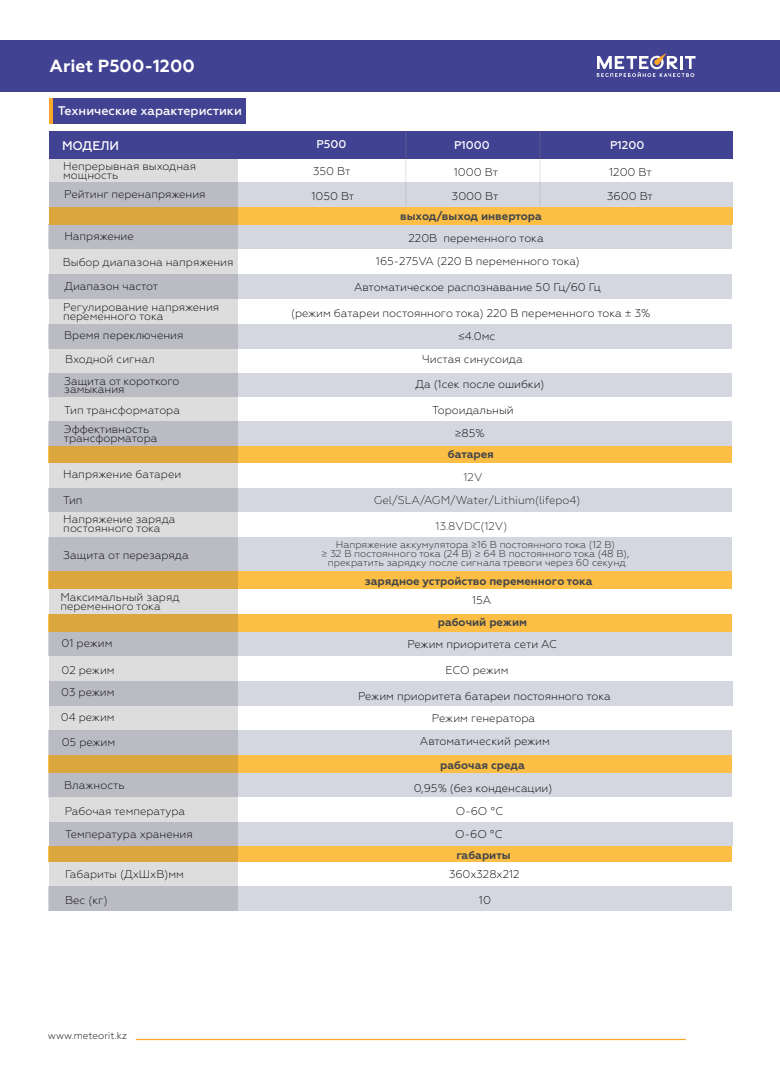
<style>
.page{position:relative;width:780px;height:1088px;background:#fff}
.page>*{position:absolute;margin:0;border:0;box-sizing:border-box;transform-origin:0 0}
.t1{font:700 17.5px "Geometria";color:#fff}
.t2{font:500 12.5px "Geometria";color:#fff}
.t3{font:300 11.25px/8.8px "Geometria";color:#000001}
.t4{font:700 11.25px "Geometria";color:#444749}
.t5{font:300 11.25px "Geometria";color:#231f20}
.t6{font:500 11.25px "Geometria";color:#fff}
.t7{font:300 10px/8.8px "Geometria";color:#231f20;text-align:center}
.t8{font:300 10px "Geometria";color:#000001}
</style>
<div class="page">
<div style="left:48px;top:373px;width:684px;height:24px;background:#d5d7e0"></div>
<div style="left:48px;top:324px;width:684px;height:24px;background:#d5d7e0"></div>
<div style="left:48px;top:488px;width:684px;height:25px;background:#d5d7e0"></div>
<hr style="left:136px;top:1039px;width:549px;height:1px;background:#f9a62b">
<div style="left:0;top:40px;width:780px;height:52px;background:#414292"></div>
<svg style="left:596px;top:53px;width:99px;height:24px"></svg>
<div style="left:49px;top:182px;width:683px;height:25px;background:#d5d7e0"></div>
<div style="left:49px;top:224px;width:683px;height:25px;background:#d5d7e0"></div>
<div style="left:49px;top:275px;width:683px;height:24px;background:#d5d7e0"></div>
<div style="left:48px;top:445px;width:684px;height:18px;background:#fdbe45"></div>
<div style="left:49px;top:207px;width:683px;height:18px;background:#fdbe45"></div>
<div style="left:49px;top:131px;width:683px;height:28px;background:#414292"></div>
<div style="left:49px;top:98px;width:197px;height:26px;background:#414292"></div>
<hr style="left:49px;top:98px;width:4px;height:26px;background:#f9a62b">
<div style="left:48px;top:421px;width:684px;height:24px;background:#d5d7e0"></div>
<div style="left:48px;top:512px;width:684px;height:25px;background:#fff"></div>
<div style="left:48px;top:537px;width:684px;height:35px;background:#d5d7e0"></div>
<div style="left:48px;top:572px;width:683px;height:17px;background:#fdbe45"></div>
<div style="left:48px;top:614px;width:683px;height:18px;background:#fdbe45"></div>
<div style="left:48px;top:632px;width:684px;height:24px;background:#d5d7e0"></div>
<div style="left:49px;top:681px;width:683px;height:24px;background:#d5d7e0"></div>
<div style="left:48px;top:730px;width:684px;height:25px;background:#d5d7e0"></div>
<div style="left:48px;top:755px;width:683px;height:18px;background:#fdbe45"></div>
<div style="left:48px;top:773px;width:684px;height:24px;background:#d5d7e0"></div>
<div style="left:49px;top:821px;width:683px;height:25px;background:#d5d7e0"></div>
<div style="left:49px;top:797px;width:683px;height:25px;background:#fff"></div>
<div style="left:48px;top:846px;width:683px;height:17px;background:#fdbe45"></div>
<div style="left:48px;top:862px;width:684px;height:25px;background:#fff"></div>
<div style="left:48px;top:886px;width:684px;height:25px;background:#d5d7e0"></div>
<svg style="left:49px;top:160px;width:189px;height:751px;background:#ccc5ba"></svg>
<hr style="left:405px;top:130px;width:1px;height:76px;background:#929697">
<hr style="left:539px;top:130px;width:1px;height:76px;background:#929697">
<h1 class="t1" style="left:50px;top:56px;width:147px">Ariet P500-1200</h1>
<p class="t2" style="left:58px;top:103px;width:185px">Технические характеристики</p>
<p class="t2" style="left:62px;top:138px;width:59px">МОДЕЛИ</p>
<p class="t6" style="left:316px;top:138px;width:31px">P500</p>
<p class="t6" style="left:454px;top:139px;width:37px">P1000</p>
<p class="t6" style="left:610px;top:139px;width:36px">P1200</p>
<p class="t3" style="left:63px;top:161px;width:135px">Непрерывная выходная мощность</p>
<p class="t3" style="left:64px;top:190px;width:143px">Рейтинг перенапряжения</p>
<p class="t3" style="left:311px;top:159px;width:44px;line-height:24.5px">350 Вт<br>1050 Вт</p>
<p class="t3" style="left:452px;top:160px;width:48px;line-height:24.5px">1000 Вт<br>3000 Вт</p>
<p class="t3" style="left:607px;top:160px;width:47px;line-height:24.5px">1200 Вт<br>3600 Вт</p>
<p class="t4" style="left:400px;top:209px;width:143px">выход/выход инвертора</p>
<p class="t3" style="left:64px;top:232px;width:71px">Напряжение</p>
<p class="t3" style="left:408px;top:234px;width:137px">220В переменного тока</p>
<p class="t3" style="left:376px;top:257px;width:205px">165-275VA (220 В переменного тока)</p>
<p class="t3" style="left:354px;top:283px;width:248px">Автоматическое распознавание 50 Гц/60 Гц</p>
<p class="t3" style="left:63px;top:258px;width:172px">Выбор диапазона напряжения</p>
<p class="t3" style="left:64px;top:281px;width:95px">Диапазон частот</p>
<p class="t3" style="left:64px;top:331px;width:121px">Время переключения</p>
<p class="t3" style="left:458px;top:332px;width:39px">≤4.0мс</p>
<p class="t3" style="left:64px;top:376px;width:117px">Защита от короткого</p>
<p class="t3" style="left:415px;top:379px;width:131px">Да (1сек после ошибки)</p>
<p class="t3" style="left:64px;top:385px;width:62px">замыкания</p>
<p class="t3" style="left:63px;top:302px;width:158px">Регулирование напряжения переменного тока</p>
<p class="t3" style="left:65px;top:355px;width:91px">Входной сигнал</p>
<p class="t3" style="left:291px;top:308px;width:360px">(режим батареи постоянного тока) 220 В переменного тока ± 3%</p>
<p class="t3" style="left:422px;top:354px;width:102px">Чистая синусоида</p>
<p class="t3" style="left:64px;top:405px;width:117px">Тип трансформатора</p>
<p class="t3" style="left:432px;top:405px;width:83px">Тороидальный</p>
<p class="t3" style="left:64px;top:425px;width:95px">Эффективность трансформатора</p>
<p class="t3" style="left:455px;top:429px;width:32px">≥85%</p>
<p class="t3" style="left:63px;top:470px;width:120px">Напряжение батареи</p>
<p class="t4" style="left:448px;top:447px;width:47px">батарея</p>
<p class="t5" style="left:463px;top:471px;width:20px">12V</p>
<p class="t3" style="left:63px;top:495px;width:21px">Тип</p>
<p class="t5" style="left:374px;top:494px;width:208px">Gel/SLA/AGM/Water/Lithium(lifepo4)</p>
<p class="t3" style="left:63px;top:515px;width:114px">Напряжение заряда постоянного тока</p>
<p class="t3" style="left:63px;top:550px;width:127px">Защита от перезаряда</p>
<p class="t3" style="left:60px;top:593px;width:121px">Максимальный заряд переменного тока</p>
<p class="t3" style="left:62px;top:639px;width:52px">01 режим</p>
<p class="t3" style="left:61px;top:658px;width:55px;line-height:22.5px">02 режим<br>03 режим</p>
<p class="t3" style="left:61px;top:713px;width:55px">04 режим</p>
<p class="t3" style="left:62px;top:738px;width:55px">05 режим</p>
<p class="t3" style="left:64px;top:781px;width:62px">Влажность</p>
<p class="t3" style="left:65px;top:799px;width:129px;line-height:23.4px">Рабочая температура<br>Температура хранения</p>
<p class="t3" style="left:65px;top:870px;width:120px">Габариты (ДхШхВ)мм</p>
<p class="t3" style="left:65px;top:896px;width:44px">Вес (кг)</p>
<p class="t8" style="left:48px;top:1030px;width:81px">www.meteorit.kz</p>
<p class="t5" style="left:435px;top:519px;width:73px">13.8VDC(12V)</p>
<p class="t7" style="left:321px;top:540px;width:309px">Напряжение аккумулятора ≥16 В постоянного тока (12 В)<br>≥ 32 В постоянного тока (24 В) ≥ 64 В постоянного тока (48 В), прекратить зарядку после сигнала тревоги через 60 секунд</p>
<p class="t4" style="left:365px;top:574px;width:229px">зарядное устройство переменного тока</p>
<p class="t3" style="left:472px;top:596px;width:21px">15А</p>
<p class="t4" style="left:438px;top:616px;width:91px">рабочий режим</p>
<p class="t3" style="left:407px;top:639px;width:151px">Режим приоритета сети АС</p>
<p class="t3" style="left:445px;top:665px;width:64px">ЕСО режим</p>
<p class="t3" style="left:358px;top:684px;width:254px;line-height:22.2px;text-align:center">Режим приоритета батареи постоянного тока<br>Режим генератора</p>
<p class="t3" style="left:420px;top:737px;width:131px">Автоматический режим</p>
<p class="t3" style="left:455px;top:776px;width:98px;line-height:23.4px;text-indent:-42px">0,95% (без конденсации)<br>О-6О °С<br>О-6О °С</p>
<p class="t4" style="left:440px;top:758px;width:86px">рабочая среда</p>
<p class="t4" style="left:456px;top:849px;width:56px">габариты</p>
<p class="t3" style="left:449px;top:870px;width:72px">360х328х212</p>
<p class="t3" style="left:479px;top:895px;width:14px">10</p>
</div>
